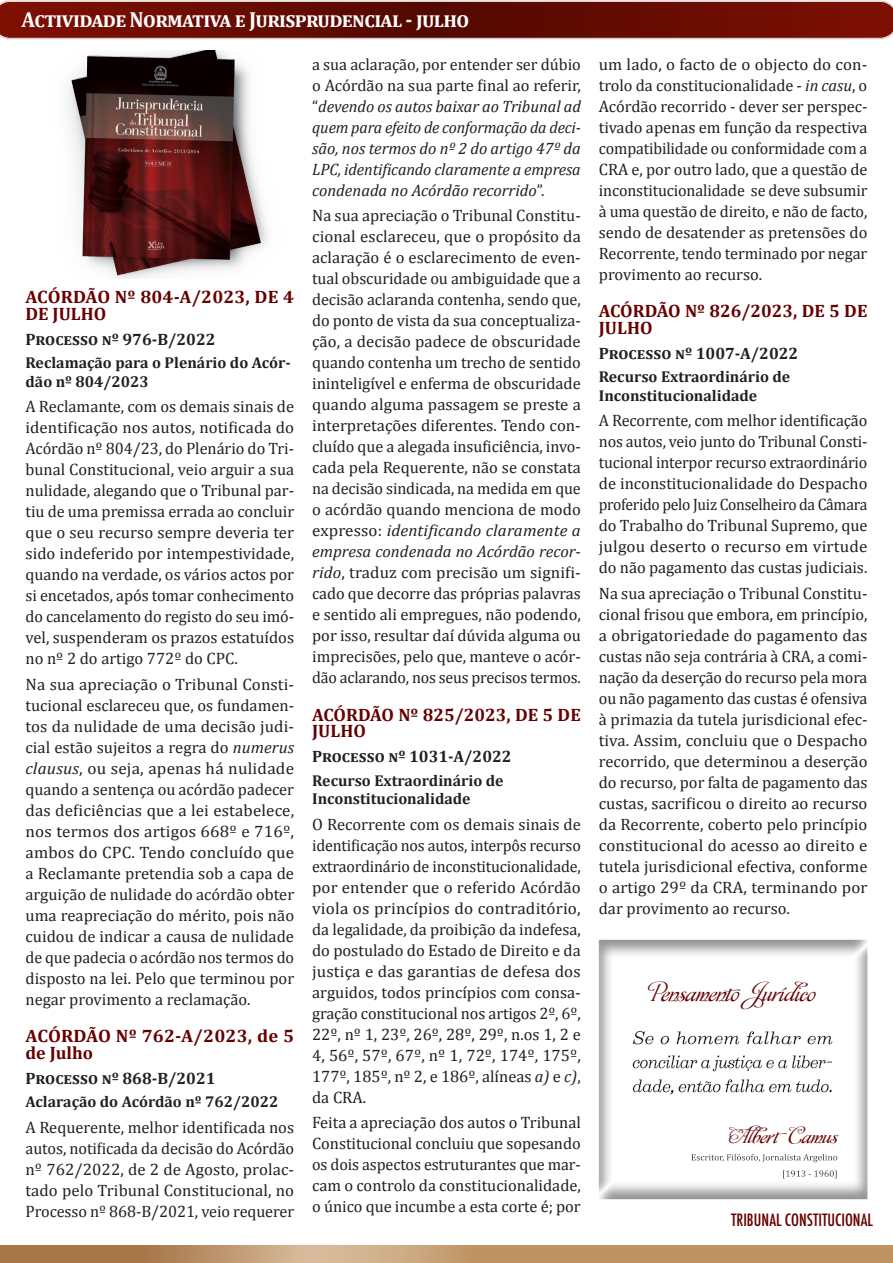
<style>
.page{position:relative;width:893px;height:1263px;background:#fff}
.page>*{position:absolute;margin:0;border:0;box-sizing:border-box;transform-origin:0 0}
.t1{font:700 21.9px "Cambria";letter-spacing:-.03em;color:#fff;scale:.96 1}
.t2{font:21px "Affair";color:#600}
.t3{font:700 18px/16.5px "Cambria";color:#600}
.t4{font:18px "Affair";color:#600;scale:1.05 1}
.t5{font:16.5px/21px "Cambria";color:#231f20;text-align:justify}
.t6{font:italic 16.5px/21px "Cambria";letter-spacing:-.005em;color:#231f20;text-align:justify}
.t7{font:700 16.5px "Cambria";color:#231f20}
.t8{font:500 condensed 16.5px "Futura";color:#600}
.t9{font:700 15.75px/18.9px "Cambria";color:#231f20}
.s1{font-style:italic}
.s2{font-style:normal}
</style>
<div class="page">
<svg style="left:0;top:0;width:893px;height:40px;background:#762219"></svg>
<div style="left:596px;top:931px;width:287px;height:269px;background:#231f20;opacity:.5"></div>
<svg style="left:0;top:1246px;width:893px;height:17px;background:#bd9467"></svg>
<img style="left:67px;top:50px;width:201px;height:228px">
<h1 class="t1" style="left:22px;top:7px;width:468px">Actividade Normativa e Jurisprudencial - julho</h1>
<p class="t3" style="left:26px;top:288px;width:270px">ACÓRDÃO Nº 804-A/2023, DE 4<br>DE JULHO</p>
<p class="t7" style="left:26px;top:329px;width:192px">Processo nº 976-B/2022</p>
<p class="t9" style="left:26px;top:353px;width:267px">Reclamação para o Plenário do Acór&shy;dão nº 804/2023</p>
<p class="t5" style="left:26px;top:396px;width:270px">A Reclamante, com os demais sinais de identificação nos autos, notificada do Acórdão nº 804/23, do Plenário do Tri&shy;bunal Constitucional, veio arguir a sua nulidade, alegando que o Tribunal par&shy;tiu de uma premissa errada ao concluir que o seu recurso sempre deveria ter sido indeferido por intempestividade, quando na verdade, os vários actos por si encetados, após tomar conhecimento do cancelamento do registo do seu imó&shy;vel, suspenderam os prazos estatuídos no nº 2 do artigo 772º do CPC.</p>
<p class="t5" style="left:26px;top:673px;width:270px">Na sua apreciação o Tribunal Consti&shy;tucional esclareceu que, os fundamen&shy;tos da nulidade de uma decisão judi&shy;cial estão sujeitos a regra do <span class="s1">numerus clausus</span>, ou seja, apenas há nulidade quando a sentença ou acórdão padecer das deficiências que a lei estabelece, nos termos dos artigos 668º e 716º, ambos do CPC. Tendo concluído que a Reclamante pretendia sob a capa de arguição de nulidade do acórdão obter uma reapreciação do mérito, pois não cuidou de indicar a causa de nulidade de que padecia o acórdão nos termos do disposto na lei. Pelo que terminou por negar provimento a reclamação.</p>
<p class="t3" style="left:26px;top:1027px;width:270px">ACÓRDÃO Nº 762-A/2023, de 5 de Julho</p>
<p class="t7" style="left:26px;top:1068px;width:192px">Processo nº 868-B/2021</p>
<p class="t9" style="left:26px;top:1092px;width:254px">Aclaração do Acórdão nº 762/2022</p>
<p class="t5" style="left:26px;top:1116px;width:270px">A Requerente, melhor identificada nos autos, notificada da decisão do Acórdão nº 762/2022, de 2 de Agosto, prolac&shy;tado pelo Tribunal Constitucional, no Processo nº 868-B/2021, veio requerer</p>
<p class="t6" style="left:312px;top:53px;width:270px"><span class="s2">a sua aclaração, por entender ser dúbio o Acórdão na sua parte final ao referir, “</span>devendo os autos baixar ao Tribunal ad quem para efeito de conformação da deci&shy;são, nos termos do nº 2 do artigo 47º da LPC, identificando claramente a empresa condenada no Acórdão recorrido<span class="s2">”.</span></p>
<p class="t5" style="left:312px;top:205px;width:270px">Na sua apreciação o Tribunal Constitu&shy;cional esclareceu, que o propósito da aclaração é o esclarecimento de even&shy;tual obscuridade ou ambiguidade que a decisão aclaranda contenha, sendo que, do ponto de vista da sua conceptualiza&shy;ção, a decisão padece de obscuridade quando contenha um trecho de sentido ininteligível e enferma de obscuridade quando alguma passagem se preste a interpretações diferentes. Tendo con&shy;cluído que a alegada insuficiência, invo&shy;cada pela Requerente, não se constata na decisão sindicada, na medida em que o acórdão quando menciona de modo expresso: <span class="s1">identificando claramente a empresa condenada no Acórdão recor&shy;rido</span>, traduz com precisão um signifi&shy;cado que decorre das próprias palavras e sentido ali empregues, não podendo, por isso, resultar daí dúvida alguma ou imprecisões, pelo que, manteve o acór&shy;dão aclarando, nos seus precisos termos.</p>
<p class="t3" style="left:312px;top:706px;width:270px">ACÓRDÃO Nº 825/2023, DE 5 DE<br>JULHO</p>
<p class="t7" style="left:312px;top:747px;width:201px">Processo nº 1031-A/2022</p>
<p class="t9" style="left:312px;top:770px;width:193px">Recurso Extraordinário de<br>Inconstitucionalidade</p>
<p class="t5" style="left:312px;top:813px;width:270px">O Recorrente com os demais sinais de identificação nos autos, interpôs recurso extraordinário de inconstitucionalidade, por entender que o referido Acórdão viola os princípios do contraditório, da legalidade, da proibição da indefesa, do postulado do Estado de Direito e da justiça e das garantias de defesa dos arguidos, todos princípios com consa&shy;gração constitucional nos artigos 2º, 6º, 22º, nº 1, 23º, 26º, 28º, 29º, n.os 1, 2 e 4, 56º, 57º, 67º, nº 1, 72º, 174º, 175º, 177º, 185º, nº 2, e 186º, alíneas <span class="s1">a)</span> e <span class="s1">c)</span>, da CRA.</p>
<p class="t5" style="left:312px;top:1112px;width:270px">Feita a apreciação dos autos o Tribunal Constitucional concluiu que sopesando os dois aspectos estruturantes que mar&shy;cam o controlo da constitucionalidade, o único que incumbe a esta corte é; por</p>
<p class="t5" style="left:599px;top:53px;width:270px">um lado, o facto de o objecto do con&shy;trolo da constitucionalidade - <span class="s1">in casu</span>, o Acórdão recorrido - dever ser perspec&shy;tivado apenas em função da respectiva compatibilidade ou conformidade com a CRA e, por outro lado, que a questão de inconstitucionalidade se deve subsumir à uma questão de direito, e não de facto, sendo de desatender as pretensões do Recorrente, tendo terminado por negar provimento ao recurso.</p>
<p class="t3" style="left:599px;top:302px;width:270px">ACÓRDÃO Nº 826/2023, DE 5 DE<br>JULHO</p>
<p class="t7" style="left:599px;top:343px;width:201px">Processo nº 1007-A/2022</p>
<p class="t9" style="left:599px;top:367px;width:193px">Recurso Extraordinário de<br>Inconstitucionalidade</p>
<p class="t5" style="left:599px;top:410px;width:270px">A Recorrente, com melhor identificação nos autos, veio junto do Tribunal Consti&shy;tucional interpor recurso extraordinário de inconstitucionalidade do Despacho proferido pelo Juiz Conselheiro da Câmara do Trabalho do Tribunal Supremo, que julgou deserto o recurso em virtude do não pagamento das custas judiciais.</p>
<p class="t5" style="left:599px;top:582px;width:270px">Na sua apreciação o Tribunal Constitu&shy;cional frisou que embora, em princípio, a obrigatoriedade do pagamento das custas não seja contrária à CRA, a comi&shy;nação da deserção do recurso pela mora ou não pagamento das custas é ofensiva à primazia da tutela jurisdicional efec&shy;tiva. Assim, concluiu que o Despacho recorrido, que determinou a deserção do recurso, por falta de pagamento das custas, sacrificou o direito ao recurso da Recorrente, coberto pelo princípio constitucional do acesso ao direito e tutela jurisdicional efectiva, conforme o artigo 29º da CRA, terminando por dar provimento ao recurso.</p>
<p class="t2" style="left:651px;top:982px;width:166px">Pensamento Jurídico</p>
<p class="t4" style="left:729px;top:1126px;width:105px">Albert Camus</p>
<p class="t8" style="left:731px;top:1209px;width:144px">TRIBUNAL CONSTITUCIONAL</p>
</div>
